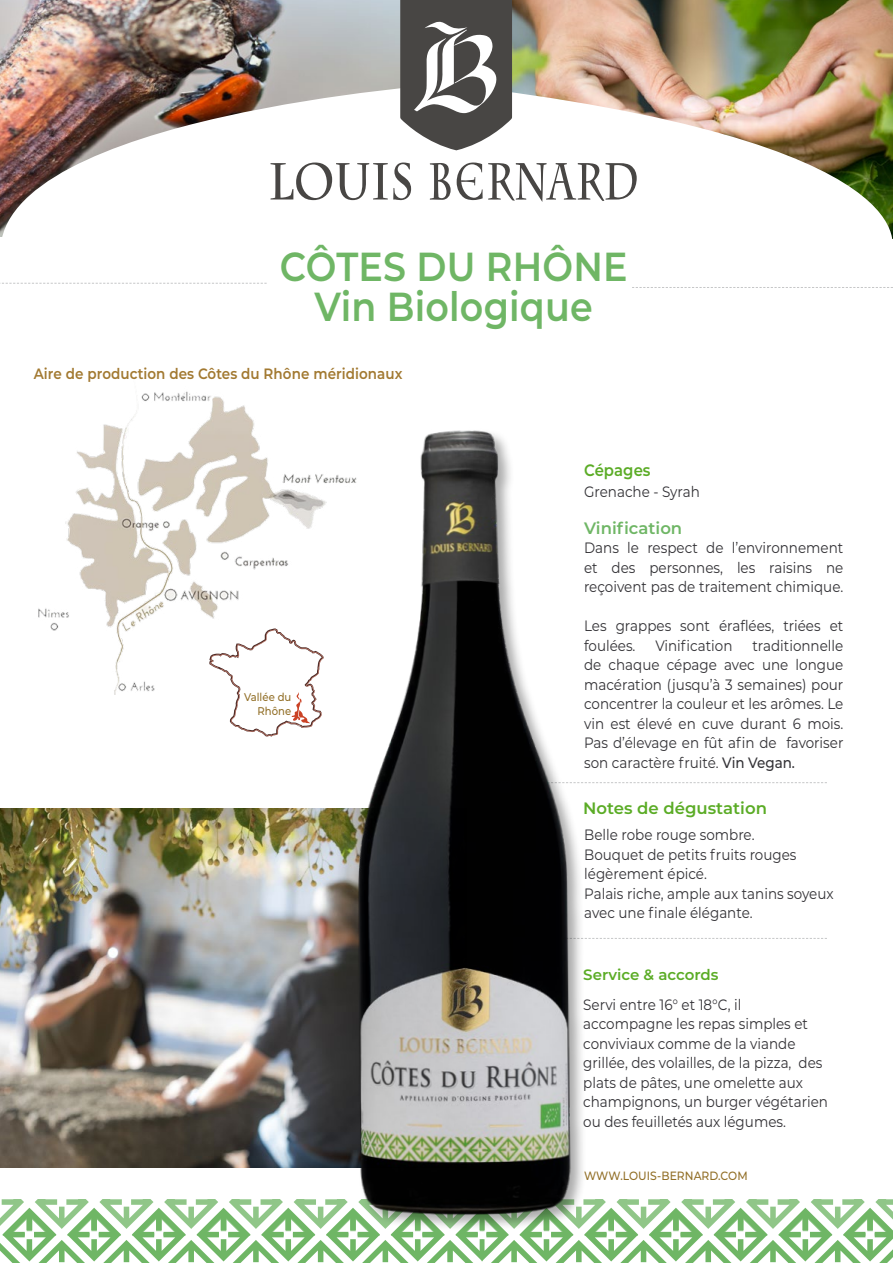
<style>
.page{position:relative;width:893px;height:1263px;background:#fff}
.page>*{position:absolute;margin:0;border:0;box-sizing:border-box;transform-origin:0 0}
.t1{font:600 40.5px/40.5px "Montserrat";letter-spacing:.005em;color:#6fb665;text-align:center;scale:.9 1}
.t2{font:600 16.5px "Montserrat";color:#5bac26}
.t3{font:600 16.5px "Montserrat";color:#6fb665}
.t4{font:600 16.5px "Montserrat";color:#5bac26;scale:.9 1}
.t5{font:15px/19.5px "Montserrat";color:#333236;scale:.9 1}
.t6{font:600 15px "Montserrat";letter-spacing:.005em;color:#a27931;scale:.9 1}
.t7{font:600 15px "Montserrat";color:#5bac26}
.t8{font:500 12px "Montserrat";letter-spacing:.005em;color:#916e26;scale:.9 1}
.t9{font:500 11.25px/14px "Montserrat";letter-spacing:.005em;color:#916e26;text-align:right;scale:.9 1}
.s1{font-weight:500}
</style>
<div class="page">
<img style="left:512px;top:0;width:381px;height:84px">
<img style="left:0;top:0;width:400px;height:84px">
<img style="left:0;top:84px;width:893px;height:155px">
<svg style="left:229px;top:695px;width:93px;height:42px"></svg>
<img style="left:38px;top:391px;width:286px;height:304px">
<svg style="left:0;top:1199px;width:893px;height:64px"></svg>
<svg style="left:613px;top:938px;width:214px;height:1px"></svg>
<svg style="left:614px;top:782px;width:213px;height:1px"></svg>
<img style="left:0;top:808px;width:324px;height:359px">
<img style="left:324px;top:430px;width:289px;height:801px">
<svg style="left:430px;top:163px;width:21px;height:37px"></svg>
<svg style="left:457px;top:163px;width:180px;height:39px"></svg>
<svg style="left:270px;top:162px;width:141px;height:38px"></svg>
<svg style="left:400px;top:0;width:112px;height:150px"></svg>
<svg style="left:632px;top:287px;width:261px;height:1px"></svg>
<svg style="left:0;top:283px;width:267px;height:1px"></svg>
<h1 class="t1" style="left:280px;top:244px;width:388px">CÔTES DU RHÔNE<br>Vin Biologique</h1>
<p class="t6" style="left:34px;top:363px;width:411px">Aire de production des Côtes du Rhône méridionaux</p>
<p class="t9" style="left:244px;top:690px;width:54px">Vallée du<br>Rhône</p>
<p class="t4" style="left:584px;top:458px;width:75px">Cépages</p>
<p class="t5" style="left:584px;top:481px;width:130px">Grenache - Syrah</p>
<p class="t3" style="left:584px;top:516px;width:100px">Vinification</p>
<p class="t5" style="left:584px;top:538px;width:290px;text-align:justify">Dans le respect de l’environnement et des personnes, les raisins ne reçoivent pas de traitement chimique.</p>
<p class="t5" style="left:584px;top:616px;width:290px">Les grappes sont éraflées, triées et foulées.</p>
<p class="t5" style="left:655px;top:635px;width:87px">Vinification</p>
<p class="t5" style="left:584px;top:635px;width:290px;text-align:justify;text-indent:168px">traditionnelle de chaque cépage avec une longue macération (jusqu’à 3 semaines) pour concentrer la couleur et les arômes. Le vin est élevé en cuve durant 6 mois.<br>Pas d’élevage en fût afin de favoriser son caractère fruité. <span class="s1">Vin Vegan.</span></p>
<p class="t2" style="left:583px;top:796px;width:185px">Notes de dégustation</p>
<p class="t5" style="left:584px;top:825px;width:279px">Belle robe rouge sombre.<br>Bouquet de petits fruits rouges légèrement épicé.<br>Palais riche, ample aux tanins soyeux avec une finale élégante.</p>
<p class="t7" style="left:583px;top:963px;width:137px">Service &amp; accords</p>
<p class="t5" style="left:583px;top:994px;width:273px">Servi entre 16° et 18°C, il accompagne les repas simples et conviviaux comme de la viande grillée, des volailles, de la pizza, des plats de pâtes, une omelette aux champignons, un burger végétarien ou des feuilletés aux légumes.</p>
<p class="t8" style="left:584px;top:1168px;width:183px">WWW.LOUIS-BERNARD.COM</p>
</div>
